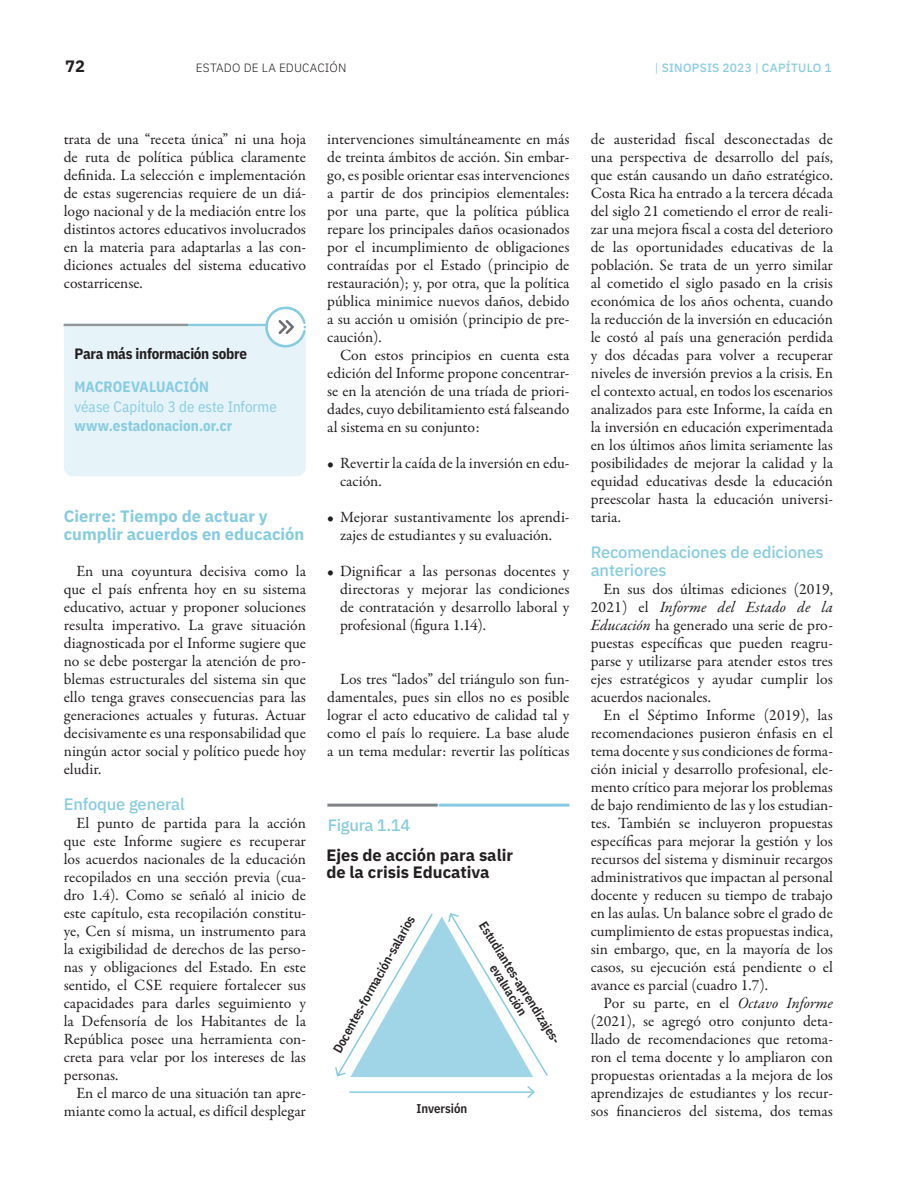
<style>
.page{position:relative;width:918px;height:1188px;background:#fff}
.page>*{position:absolute;margin:0;border:0;box-sizing:border-box;transform-origin:0 0}
.t1{font:500 16.5px/18px "IBM Plex Sans";letter-spacing:-.01em;color:#87cbe1}
.t2{font:700 16.5px/18px "IBM Plex Sans";color:#87cbe1}
.t3{font:700 16.5px/16.5px "IBM Plex Sans";color:#231f20}
.t4{font:15.75px/18px "Garamond Premr Pro";color:#231f20;text-align:justify}
.t5{font:700 15px "IBM Plex Sans Cond";color:#87cbe1}
.t6{font:15px "IBM Plex Sans Cond";color:#87cbe1}
.t7{font:700 15px "IBM Plex Sans Cond";letter-spacing:-.02em;color:#231f20}
.t8{font:600 12.75px/13.5px "IBM Plex Sans Cond";color:#231f20;text-align:center}
.t9{font:500 12px "IBM Plex Sans";letter-spacing:.02em;color:#87cbe1}
.t10{font:300 12px "IBM Plex Sans";letter-spacing:.015em;color:#231f20}
.s1{font-weight:400}
.s2{font-style:italic}
</style>
<div class="page">
<svg style="left:64px;top:306px;width:242px;height:170px;background:#e6f2f7"></svg>
<hr style="left:327px;top:804px;width:111px;height:3px;background:#808285">
<hr style="left:439px;top:804px;width:130px;height:3px;background:#87cbe1">
<hr style="left:350px;top:1091px;width:184px;height:2px;background:#87cbe1">
<svg style="left:526px;top:1086px;width:9px;height:12px"></svg>
<svg style="left:335px;top:913px;width:213px;height:164px"></svg>
<p class="t3" style="left:65px;top:57px;width:21px">72</p>
<p class="t10" style="left:196px;top:59px;width:152px">ESTADO DE LA EDUCACIÓN</p>
<p class="t9" style="left:655px;top:59px;width:178px"><span class="s1">|</span> SINOPSIS 2023 <span class="s1">|</span> CAPÍTULO 1</p>
<p class="t4" style="left:64px;top:130px;width:244px">trata de una “receta única” ni una hoja de ruta de política pública claramente definida. La selección e implementación de estas sugerencias requiere de un diá&shy;logo nacional y de la mediación entre los distintos actores educativos involucrados en la materia para adaptarlas a las con&shy;diciones actuales del sistema educativo costarricense.</p>
<p class="t7" style="left:74px;top:342px;width:174px">Para más información sobre</p>
<p class="t5" style="left:74px;top:375px;width:136px">MACROEVALUACIÓN</p>
<p class="t6" style="left:74px;top:395px;width:204px">véase Capítulo 3 de este Informe</p>
<p class="t5" style="left:74px;top:414px;width:159px">www.estadonacion.or.cr</p>
<p class="t2" style="left:64px;top:506px;width:242px">Cierre: Tiempo de actuar y cumplir acuerdos en educación</p>
<p class="t4" style="left:64px;top:562px;width:244px;text-indent:13px">En una coyuntura decisiva como la que el país enfrenta hoy en su sistema educativo, actuar y proponer soluciones resulta imperativo. La grave situación diagnosticada por el Informe sugiere que no se debe postergar la atención de pro&shy;blemas estructurales del sistema sin que ello tenga graves consecuencias para las generaciones actuales y futuras. Actuar decisivamente es una responsabilidad que ningún actor social y político puede hoy eludir.</p>
<p class="t1" style="left:64px;top:794px;width:122px">Enfoque general</p>
<p class="t4" style="left:64px;top:814px;width:244px;text-indent:13px">El punto de partida para la acción que este Informe sugiere es recuperar los acuerdos nacionales de la educación recopilados en una sección previa (cua&shy;dro 1.4). Como se señaló al inicio de este capítulo, esta recopilación constitu&shy;ye, Cen sí misma, un instrumento para la exigibilidad de derechos de las perso&shy;nas y obligaciones del Estado. En este sentido, el CSE requiere fortalecer sus capacidades para darles seguimiento y la Defensoría de los Habitantes de la República posee una herramienta con&shy;creta para velar por los intereses de las personas.</p>
<p class="t4" style="left:64px;top:1084px;width:244px;text-align:right">En el marco de una situación tan apre&shy;miante como la actual, es difícil desplegar</p>
<p class="t4" style="left:327px;top:130px;width:244px">intervenciones simultáneamente en más de treinta ámbitos de acción. Sin embar&shy;go, es posible orientar esas intervenciones a partir de dos principios elementales: por una parte, que la política pública repare los principales daños ocasionados por el incumplimiento de obligaciones contraídas por el Estado (principio de restauración); y, por otra, que la política pública minimice nuevos daños, debido a su acción u omisión (principio de pre&shy;caución).</p>
<p class="t4" style="left:327px;top:346px;width:244px;text-indent:13px">Con estos principios en cuenta esta edición del Informe propone concentrar&shy;se en la atención de una tríada de priori&shy;dades, cuyo debilitamiento está falseando al sistema en su conjunto:</p>
<p class="t4" style="left:340px;top:454px;width:231px;text-indent:-13px">• Revertir la caída de la inversión en edu&shy;cación.</p>
<p class="t4" style="left:327px;top:508px;width:244px;text-align:center">• Mejorar sustantivamente los aprendi&shy;zajes de estudiantes y su evaluación.</p>
<p class="t4" style="left:340px;top:562px;width:231px;text-indent:-13px">• Dignificar a las personas docentes y directoras y mejorar las condiciones de contratación y desarrollo laboral y profesional (figura 1.14).</p>
<p class="t4" style="left:327px;top:670px;width:244px;text-indent:13px">Los tres “lados” del triángulo son fun&shy;damentales, pues sin ellos no es posible lograr el acto educativo de calidad tal y como el país lo requiere. La base alude a un tema medular: revertir las políticas</p>
<p class="t1" style="left:328px;top:815px;width:84px">Figura 1.14</p>
<p class="t3" style="left:326px;top:846px;width:188px">Ejes de acción para salir de la crisis Educativa</p>
<p class="t8" style="left:330px;top:1048px;width:157px;rotate:-61deg">Docentes-formación-salarios</p>
<p class="t8" style="left:489px;top:918px;width:145px;rotate:58deg">Estudiantes-aprendizajes&shy;evaluación</p>
<p class="t8" style="left:417px;top:1100px;width:52px">Inversión</p>
<p class="t4" style="left:591px;top:130px;width:244px">de austeridad fiscal desconectadas de una perspectiva de desarrollo del país, que están causando un daño estratégico.<br>Costa Rica ha entrado a la tercera década del siglo 21 cometiendo el error de reali&shy;zar una mejora fiscal a costa del deterioro de las oportunidades educativas de la población. Se trata de un yerro similar al cometido el siglo pasado en la crisis económica de los años ochenta, cuando la reducción de la inversión en educación le costó al país una generación perdida y dos décadas para volver a recuperar niveles de inversión previos a la crisis. En el contexto actual, en todos los escenarios analizados para este Informe, la caída en la inversión en educación experimentada en los últimos años limita seriamente las posibilidades de mejorar la calidad y la equidad educativas desde la educación preescolar hasta la educación universi&shy;taria.</p>
<p class="t1" style="left:591px;top:542px;width:235px">Recomendaciones de ediciones anteriores</p>
<p class="t4" style="left:591px;top:580px;width:244px;text-indent:13px">En sus dos últimas ediciones (2019, 2021) el <span class="s2">Informe del Estado de la Educación</span> ha generado una serie de pro&shy;puestas específicas que pueden reagru&shy;parse y utilizarse para atender estos tres ejes estratégicos y ayudar cumplir los acuerdos nacionales.</p>
<p class="t4" style="left:591px;top:706px;width:244px;text-indent:13px">En el Séptimo Informe (2019), las recomendaciones pusieron énfasis en el tema docente y sus condiciones de forma&shy;ción inicial y desarrollo profesional, ele&shy;mento crítico para mejorar los problemas de bajo rendimiento de las y los estudian&shy;tes. También se incluyeron propuestas específicas para mejorar la gestión y los recursos del sistema y disminuir recargos administrativos que impactan al personal docente y reducen su tiempo de trabajo en las aulas. Un balance sobre el grado de cumplimiento de estas propuestas indica, sin embargo, que, en la mayoría de los casos, su ejecución está pendiente o el avance es parcial (cuadro 1.7).</p>
<p class="t4" style="left:591px;top:994px;width:244px;text-indent:13px">Por su parte, en el <span class="s2">Octavo Informe </span>(2021), se agregó otro conjunto deta&shy;llado de recomendaciones que retoma&shy;ron el tema docente y lo ampliaron con propuestas orientadas a la mejora de los aprendizajes de estudiantes y los recur&shy;sos financieros del sistema, dos temas</p>
</div>
